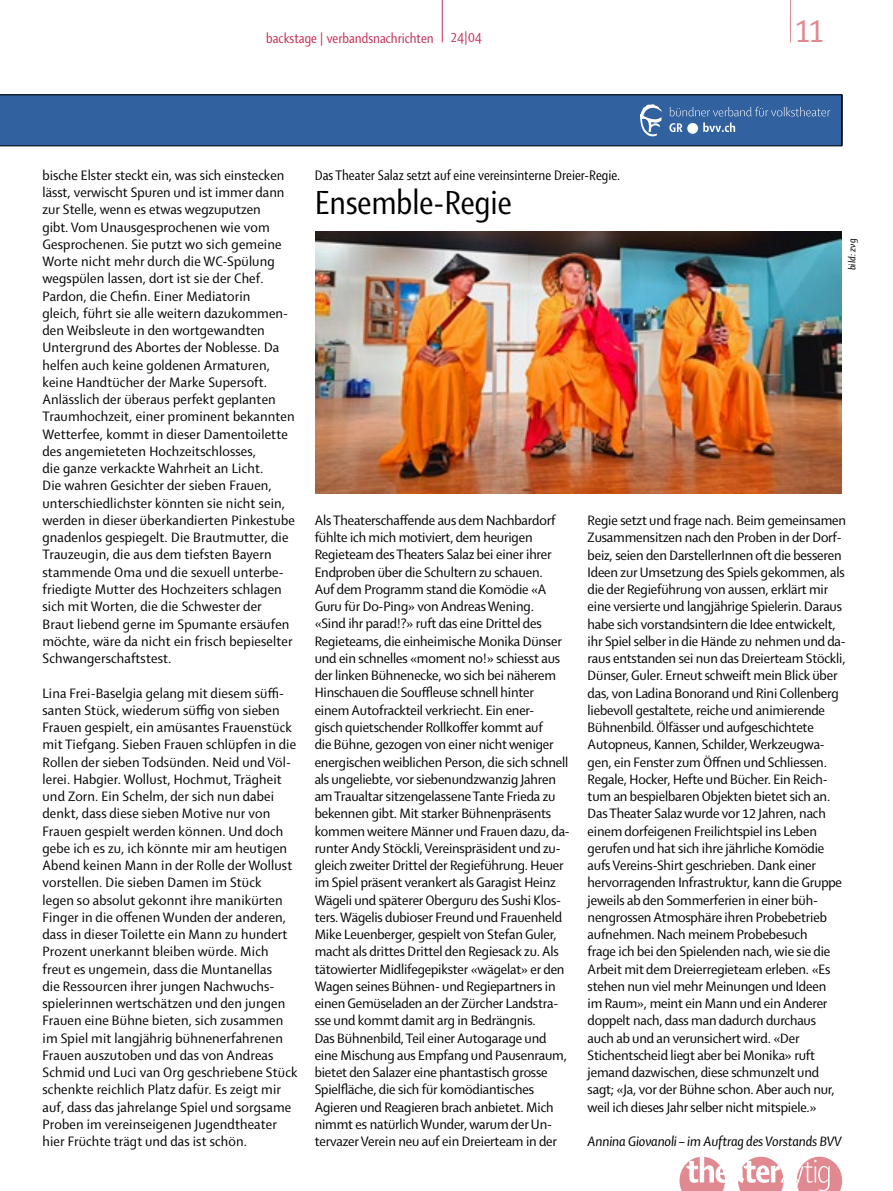
<style>
.page{position:relative;width:893px;height:1191px;background:#fff}
.page>*{position:absolute;margin:0;border:0;box-sizing:border-box;transform-origin:0 0}
.t1{font:condensed 36px "Shaker 2";color:#000}
.t2{font:condensed 36px "Shaker 2";color:#e08991}
.t3{font:condensed 15px "Shaker 2";color:#000}
.t4{font:condensed 15px "Shaker 2";color:#c32e55}
.t5{font:14.7px/17.2px "Shaker 2";letter-spacing:-.01em;color:#000}
.t6{font:14.7px/17.2px "Shaker 2";letter-spacing:.01em;color:#000}
.t7{font:italic 14.7px "Shaker 2";letter-spacing:-.01em;color:#000}
.t8{font:italic 10.5px "Shaker 2";letter-spacing:.015em;color:#000}
</style>
<div class="page">
<hr style="left:790px;top:0;width:1px;height:43px;background:#e08991">
<hr style="left:442px;top:0;width:1px;height:42px;background:#c32e55">
<svg style="left:679px;top:1156px;width:163px;height:35px"></svg>
<div style="left:0;top:95px;width:841px;height:51px;background:#3261a0"></div>
<img style="left:315px;top:232px;width:526px;height:262px">
<svg style="left:669px;top:122px;width:66px;height:10px"></svg>
<svg style="left:670px;top:107px;width:160px;height:9px"></svg>
<div style="left:687px;top:123px;width:11px;height:11px;background:#fff;border-radius:50%"></div>
<svg style="left:640px;top:104px;width:22px;height:32px"></svg>
<hr style="left:841px;top:95px;width:2px;height:51px;background:#000">
<p class="t4" style="left:266px;top:28px;width:169px">backstage | verbandsnachrichten</p>
<p class="t4" style="left:451px;top:28px;width:33px">24|04</p>
<h1 class="t2" style="left:796px;top:7px;width:29px">11</h1>
<p class="t6" style="left:43px;top:166px;width:254px">bische Elster steckt ein, was sich einstecken lässt, verwischt Spuren und ist immer dann zur Stelle, wenn es etwas wegzuputzen<br>gibt. Vom Unausgesprochenen wie vom Gesprochenen. Sie putzt wo sich gemeine Worte nicht mehr durch die WC-Spülung wegspülen lassen, dort ist sie der Chef.<br>Pardon, die Chefin. Einer Mediatorin<br>gleich, führt sie alle weitern dazukommen&shy;den Weibsleute in den wortgewandten Untergrund des Abortes der Noblesse. Da helfen auch keine goldenen Armaturen, keine Handtücher der Marke Supersoft.<br>Anlässlich der überaus perfekt geplanten Traumhochzeit, einer prominent bekannten Wetterfee, kommt in dieser Damentoilette des angemieteten Hochzeitschlosses,<br>die ganze verkackte Wahrheit an Licht.<br>Die wahren Gesichter der sieben Frauen, unterschiedlichster könnten sie nicht sein, werden in dieser überkandierten Pinkestube gnadenlos gespiegelt. Die Brautmutter, die Trauzeugin, die aus dem tiefsten Bayern stammende Oma und die sexuell unterbe&shy;friedigte Mutter des Hochzeiters schlagen sich mit Worten, die die Schwester der Braut liebend gerne im Spumante ersäufen möchte, wäre da nicht ein frisch bepieselter Schwangerschaftstest.</p>
<p class="t6" style="left:43px;top:683px;width:256px">Lina Frei-Baselgia gelang mit diesem süffi&shy;santen Stück, wiederum süffig von sieben Frauen gespielt, ein amüsantes Frauenstück mit Tiefgang. Sieben Frauen schlüpfen in die Rollen der sieben Todsünden. Neid und Völ&shy;lerei. Habgier. Wollust, Hochmut, Trägheit und Zorn. Ein Schelm, der sich nun dabei denkt, dass diese sieben Motive nur von Frauen gespielt werden können. Und doch gebe ich es zu, ich könnte mir am heutigen Abend keinen Mann in der Rolle der Wollust vorstellen. Die sieben Damen im Stück<br>legen so absolut gekonnt ihre manikürten Finger in die offenen Wunden der anderen, dass in dieser Toilette ein Mann zu hundert Prozent unerkannt bleiben würde. Mich freut es ungemein, dass die Muntanellas<br>die Ressourcen ihrer jungen Nachwuchs&shy;spielerinnen wertschätzen und den jungen Frauen eine Bühne bieten, sich zusammen im Spiel mit langjährig bühnenerfahrenen Frauen auszutoben und das von Andreas Schmid und Luci van Org geschriebene Stück schenkte reichlich Platz dafür. Es zeigt mir auf, dass das jahrelange Spiel und sorgsame Proben im vereinseigenen Jugendtheater hier Früchte trägt und das ist schön.</p>
<p class="t3" style="left:315px;top:165px;width:307px">Das Theater Salaz setzt auf eine vereinsinterne Dreier-Regie.</p>
<h1 class="t1" style="left:315px;top:179px;width:199px">Ensemble-Regie</h1>
<p class="t8" style="left:845px;top:270px;width:33px;rotate:-90deg">bild: zvg</p>
<p class="t5" style="left:315px;top:511px;width:257px">Als Theaterschaffende aus dem Nachbardorf fühlte ich mich motiviert, dem heurigen Regieteam des Theaters Salaz bei einer ihrer Endproben über die Schultern zu schauen.<br>Auf dem Programm stand die Komödie «A Guru für Do-Ping» von Andreas Wening.<br>«Sind ihr parad!?» ruft das eine Drittel des Regieteams, die einheimische Monika Dünser und ein schnelles «moment no!» schiesst aus der linken Bühnenecke, wo sich bei näherem Hinschauen die Souffleuse schnell hinter einem Autofrackteil verkriecht. Ein ener-<br>gisch quietschender Rollkoffer kommt auf<br>die Bühne, gezogen von einer nicht weniger energischen weiblichen Person, die sich schnell als ungeliebte, vor siebenundzwanzig Jahren am Traualtar sitzengelassene Tante Frieda zu bekennen gibt. Mit starker Bühnenpräsents kommen weitere Männer und Frauen dazu, da&shy;runter Andy Stöckli, Vereinspräsident und zu&shy;gleich zweiter Drittel der Regieführung. Heuer im Spiel präsent verankert als Garagist Heinz Wägeli und späterer Oberguru des Sushi Klos&shy;ters. Wägelis dubioser Freund und Frauenheld Mike Leuenberger, gespielt von Stefan Guler, macht als drittes Drittel den Regiesack zu. Als tätowierter Midlifegepikster «wägelat» er den Wagen seines Bühnen- und Regiepartners in einen Gemüseladen an der Zürcher Landstra&shy;sse und kommt damit arg in Bedrängnis.<br>Das Bühnenbild, Teil einer Autogarage und eine Mischung aus Empfang und Pausenraum, bietet den Salazer eine phantastisch grosse Spielfläche, die sich für komödiantisches Agieren und Reagieren brach anbietet. Mich nimmt es natürlich Wunder, warum der Un&shy;tervazer Verein neu auf ein Dreierteam in der</p>
<p class="t5" style="left:588px;top:511px;width:260px">Regie setzt und frage nach. Beim gemeinsamen Zusammensitzen nach den Proben in der Dorf&shy;beiz, seien den DarstellerInnen oft die besseren Ideen zur Umsetzung des Spiels gekommen, als die der Regieführung von aussen, erklärt mir eine versierte und langjährige Spielerin. Daraus habe sich vorstandsintern die Idee entwickelt, ihr Spiel selber in die Hände zu nehmen und da&shy;raus entstanden sei nun das Dreierteam Stöckli, Dünser, Guler. Erneut schweift mein Blick über das, von Ladina Bonorand und Rini Collenberg liebevoll gestaltete, reiche und animierende Bühnenbild. Ölfässer und aufgeschichtete Autopneus, Kannen, Schilder, Werkzeugwa&shy;gen, ein Fenster zum Öffnen und Schliessen.<br>Regale, Hocker, Hefte und Bücher. Ein Reich&shy;tum an bespielbaren Objekten bietet sich an.<br>Das Theater Salaz wurde vor 12 Jahren, nach einem dorfeigenen Freilichtspiel ins Leben gerufen und hat sich ihre jährliche Komödie aufs Vereins-Shirt geschrieben. Dank einer hervorragenden Infrastruktur, kann die Gruppe jeweils ab den Sommerferien in einer büh&shy;nengrossen Atmosphäre ihren Probebetrieb aufnehmen. Nach meinem Probebesuch<br>frage ich bei den Spielenden nach, wie sie die Arbeit mit dem Dreierregieteam erleben. «Es stehen nun viel mehr Meinungen und Ideen<br>im Raum», meint ein Mann und ein Anderer doppelt nach, dass man dadurch durchaus auch ab und an verunsichert wird. «Der Stichentscheid liegt aber bei Monika» ruft jemand dazwischen, diese schmunzelt und sagt; «Ja, vor der Bühne schon. Aber auch nur, weil ich dieses Jahr selber nicht mitspiele.»</p>
<p class="t7" style="left:588px;top:1131px;width:256px">Annina Giovanoli – im Auftrag des Vorstands BVV</p>
</div>
